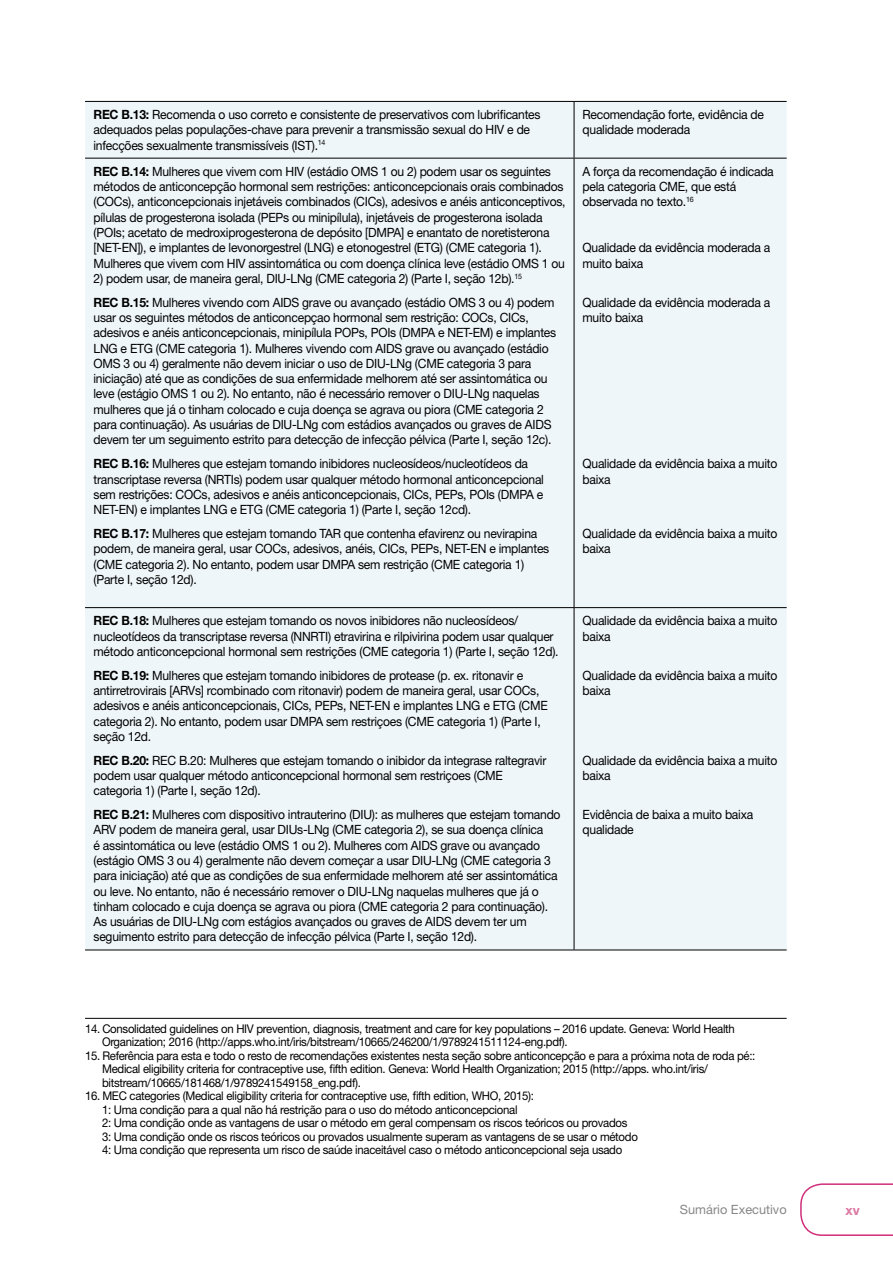
<style>
.page{position:relative;width:893px;height:1263px;background:#fff}
.page>*{position:absolute;margin:0;border:0;box-sizing:border-box;transform-origin:0 0}
.t1{font:700 13.5px "Helvetica Neue LT Std";color:#dd79a4}
.table_body_-_numbere{font:12.75px/15.3px "Helvetica Neue LT Std";letter-spacing:-.02em;color:#000;scale:.95 1}
.table_body{font:12.75px/15.3px "Helvetica Neue LT Std";letter-spacing:-.02em;color:#000;scale:.95 1}
.running_footer_recto{font:12.75px "Helvetica Neue LT Std";color:#878787}
.t2{font:12px/13.5px "Helvetica Neue LT Std";letter-spacing:-.025em;color:#000;scale:.95 1}
.s1{font-weight:700}
</style>
<div class="page">
<svg style="left:800px;top:1183px;width:93px;height:53px"></svg>
<hr style="left:85px;top:1018px;width:702px;height:1px;background:#000">
<div style="left:85px;top:102px;width:702px;height:847px;background:#eff6f9"></div>
<hr style="left:85px;top:101px;width:489px;height:1px;background:#000">
<hr style="left:574px;top:101px;width:213px;height:1px;background:#000">
<hr style="left:574px;top:102px;width:1px;height:56px;background:#000">
<hr style="left:85px;top:158px;width:489px;height:1px;background:#000">
<hr style="left:574px;top:158px;width:213px;height:1px;background:#000">
<hr style="left:574px;top:158px;width:1px;height:449px;background:#000">
<hr style="left:85px;top:607px;width:489px;height:1px;background:#000">
<hr style="left:574px;top:607px;width:213px;height:1px;background:#000">
<hr style="left:574px;top:608px;width:1px;height:341px;background:#000">
<hr style="left:85px;top:949px;width:489px;height:1px;background:#000">
<hr style="left:574px;top:949px;width:213px;height:1px;background:#000">
<p class="table_body_-_numbere" style="left:94px;top:107px;width:472px"><span class="s1">REC B.13:</span> Recomenda o uso correto e consistente de preservativos com lubrificantes adequados pelas populações-chave para prevenir a transmissão sexual do HIV e de infecções sexualmente transmissíveis (IST).<sup>14</sup></p>
<p class="table_body" style="left:583px;top:107px;width:192px">Recomendação forte, evidência de qualidade moderada</p>
<p class="table_body_-_numbere" style="left:94px;top:163px;width:498px"><span class="s1">REC B.14:</span> Mulheres que vivem com HIV (estádio OMS 1 ou 2) podem usar os seguintes métodos de anticoncepção hormonal sem restrições: anticoncepcionais orais combinados (COCs), anticoncepcionais injetáveis combinados (CICs), adesivos e anéis anticonceptivos, pílulas de progesterona isolada (PEPs ou minipílula), injetáveis de progesterona isolada (POIs; acetato de medroxiprogesterona de depósito [DMPA] e enantato de noretisterona [NET-EN]), e implantes de levonorgestrel (LNG) e etonogestrel (ETG) (CME categoria 1).<br>Mulheres que vivem com HIV assintomática ou com doença clínica leve (estádio OMS 1 ou</p>
<p class="table_body_-_numbere" style="left:94px;top:270px;width:453px">2) podem usar, de maneira geral, DIU-LNg (CME categoria 2) (Parte I, seção 12b).<sup>15</sup></p>
<p class="table_body_-_numbere" style="left:94px;top:294px;width:489px"><span class="s1">REC B.15:</span> Mulheres vivendo com AIDS grave ou avançado (estádio OMS 3 ou 4) podem usar os seguintes métodos de anticoncepçao hormonal sem restrição: COCs, CICs, adesivos e anéis anticoncepcionais, minipílula POPs, POIs (DMPA e NET-EM) e implantes LNG e ETG (CME categoria 1). Mulheres vivendo com AIDS grave ou avançado (estádio OMS 3 ou 4) geralmente não devem iniciar o uso de DIU-LNg (CME categoria 3 para iniciação) até que as condições de sua enfermidade melhorem até ser assintomática ou leve (estágio OMS 1 ou 2). No entanto, não é necessário remover o DIU-LNg naquelas mulheres que já o tinham colocado e cuja doença se agrava ou piora (CME categoria 2 para continuação). As usuárias de DIU-LNg com estádios avançados ou graves de AIDS devem ter um seguimento estrito para detecção de infecção pélvica (Parte I, seção 12c).</p>
<p class="table_body_-_numbere" style="left:94px;top:456px;width:476px"><span class="s1">REC B.16:</span> Mulheres que estejam tomando inibidores nucleosídeos/nucleotídeos da transcriptase reversa (NRTIs) podem usar qualquer método hormonal anticoncepcional sem restrições: COCs, adesivos e anéis anticoncepcionais, CICs, PEPs, POIs (DMPA e NET-EN) e implantes LNG e ETG (CME categoria 1) (Parte I, seção 12cd).</p>
<p class="table_body_-_numbere" style="left:94px;top:525px;width:481px"><span class="s1">REC B.17:</span> Mulheres que estejam tomando TAR que contenha efavirenz ou nevirapina podem, de maneira geral, usar COCs, adesivos, anéis, CICs, PEPs, NET-EN e implantes (CME categoria 2). No entanto, podem usar DMPA sem restrição (CME categoria 1) (Parte I, seção 12d).</p>
<p class="table_body" style="left:583px;top:163px;width:203px">A força da recomendação é indicada pela categoria CME, que está observada no texto.<sup>16</sup></p>
<p class="table_body" style="left:583px;top:240px;width:199px">Qualidade da evidência moderada a muito baixa</p>
<p class="table_body" style="left:583px;top:294px;width:199px">Qualidade da evidência moderada a muito baixa</p>
<p class="table_body" style="left:583px;top:456px;width:207px">Qualidade da evidência baixa a muito baixa</p>
<p class="table_body" style="left:583px;top:525px;width:207px">Qualidade da evidência baixa a muito baixa</p>
<p class="table_body_-_numbere" style="left:94px;top:613px;width:491px"><span class="s1">REC B.18:</span> Mulheres que estejam tomando os novos inibidores não nucleosídeos/ nucleotídeos da transcriptase reversa (NNRTI) etravirina e rilpivirina podem usar qualquer método anticoncepcional hormonal sem restrições (CME categoria 1) (Parte I, seção 12d).</p>
<p class="table_body_-_numbere" style="left:94px;top:667px;width:480px"><span class="s1">REC B.19:</span> Mulheres que estejam tomando inibidores de protease (p. ex. ritonavir e antirretrovirais [ARVs] rcombinado com ritonavir) podem de maneira geral, usar COCs, adesivos e anéis anticoncepcionais, CICs, PEPs, NET-EN e implantes LNG e ETG (CME categoria 2). No entanto, podem usar DMPA sem restriçoes (CME categoria 1) (Parte I, seção 12d.</p>
<p class="table_body_-_numbere" style="left:94px;top:752px;width:478px"><span class="s1">REC B.20:</span> REC B.20: Mulheres que estejam tomando o inibidor da integrase raltegravir podem usar qualquer método anticoncepcional hormonal sem restriçoes (CME categoria 1) (Parte I, seção 12d).</p>
<p class="table_body_-_numbere" style="left:94px;top:807px;width:493px"><span class="s1">REC B.21:</span> Mulheres com dispositivo intrauterino (DIU): as mulheres que estejam tomando ARV podem de maneira geral, usar DIUs-LNg (CME categoria 2), se sua doença clínica<br>é assintomática ou leve (estádio OMS 1 ou 2). Mulheres com AIDS grave ou avançado (estágio OMS 3 ou 4) geralmente não devem começar a usar DIU-LNg (CME categoria 3 para iniciação) até que as condições de sua enfermidade melhorem até ser assintomática ou leve. No entanto, não é necessário remover o DIU-LNg naquelas mulheres que já o tinham colocado e cuja doença se agrava ou piora (CME categoria 2 para continuação).<br>As usuárias de DIU-LNg com estágios avançados ou graves de AIDS devem ter um seguimento estrito para detecção de infecção pélvica (Parte I, seção 12d).</p>
<p class="table_body" style="left:583px;top:613px;width:207px">Qualidade da evidência baixa a muito baixa</p>
<p class="table_body" style="left:583px;top:667px;width:207px">Qualidade da evidência baixa a muito baixa</p>
<p class="table_body" style="left:583px;top:752px;width:207px">Qualidade da evidência baixa a muito baixa</p>
<p class="table_body" style="left:583px;top:807px;width:181px">Evidência de baixa a muito baixa qualidade</p>
<p class="t2" style="left:102px;top:1022px;width:668px;line-height:12.8px;text-indent:-17px">14. Consolidated guidelines on HIV prevention, diagnosis, treatment and care for key populations – 2016 update. Geneva: World Health<br>Organization; 2016 (http://apps.who.int/iris/bitstream/10665/246200/1/9789241511124-eng.pdf).</p>
<p class="t2" style="left:102px;top:1048px;width:689px;text-indent:-17px">15. Referência para esta e todo o resto de recomendações existentes nesta seção sobre anticoncepção e para a próxima nota de roda pé::<br>Medical eligibility criteria for contraceptive use, fifth edition. Geneva: World Health Organization; 2015 (http://apps. who.int/iris/ bitstream/10665/181468/1/9789241549158_eng.pdf).</p>
<p class="t2" style="left:102px;top:1089px;width:565px;text-indent:-17px">16. MEC categories (Medical eligibility criteria for contraceptive use, fifth edition, WHO, 2015):<br>1: Uma condição para a qual não há restrição para o uso do método anticoncepcional<br>2: Uma condição onde as vantagens de usar o método em geral compensam os riscos teóricos ou provados 3: Uma condição onde os riscos teóricos ou provados usualmente superam as vantagens de se usar o método 4: Uma condição que representa um risco de saúde inaceitável caso o método anticoncepcional seja usado</p>
<p class="running_footer_recto" style="left:680px;top:1202px;width:108px">Sumário Executivo</p>
<p class="t1" style="left:845px;top:1201px;width:16px">xv</p>
</div>
